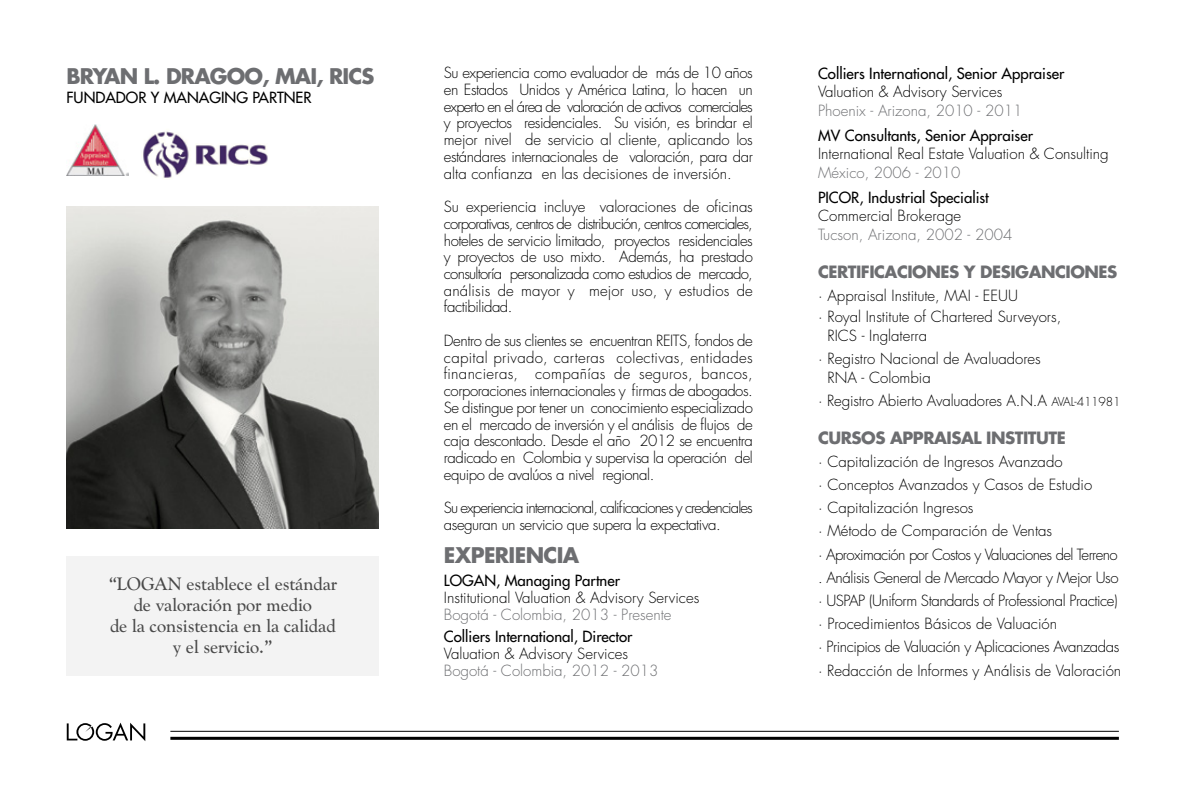
<style>
.page{position:relative;width:1188px;height:808px;background:#fff}
.page>*{position:absolute;margin:0;border:0;box-sizing:border-box;transform-origin:0 0}
.t1{font:700 21px "Futura";letter-spacing:-.04em;color:#6d6e71}
.t2{font:18px/21px "Goudy Catalogue BT";color:#000;text-align:center}
.t3{font:700 16.5px "Futura";letter-spacing:-.03em;color:#6d6e71}
.t4{font:300 15px/16.6px "Futura";color:#000}
.t5{font:15px "Futura";color:#000}
.t6{font:300 15px "Futura";color:#6d6e71}
.t7{font:300 15px/16.6px "Futura";letter-spacing:-.06em;color:#000}
.s1{font-size:12px}
</style>
<div class="page">
<svg style="left:67px;top:723px;width:78px;height:18px"></svg>
<hr style="left:170px;top:737px;width:949px;height:3px;background:#000">
<hr style="left:170px;top:731px;width:949px;height:1px;background:#000">
<div style="left:67px;top:556px;width:312px;height:120px;background:#f3f3f3"></div>
<img style="left:67px;top:125px;width:61px;height:50px">
<img style="left:143px;top:131px;width:125px;height:47px">
<img style="left:67px;top:207px;width:312px;height:321px">
<h1 class="t1" style="left:67px;top:62px;width:309px">BRYAN L. DRAGOO, MAI, RICS</h1>
<p class="t5" style="left:67px;top:88px;width:247px">FUNDADOR Y MANAGING PARTNER</p>
<p class="t2" style="left:108px;top:573px;width:231px">“LOGAN establece el estándar de valoración por medio<br>de la consistencia en la calidad y el servicio.”</p>
<p class="t4" style="left:444px;top:65px;width:311px;text-align:justify">Su experiencia como evaluador de más de 10 años en Estados Unidos y América Latina, lo hacen un experto en el área de valoración de activos comerciales y proyectos residenciales. Su visión, es brindar el mejor nivel de servicio al cliente, aplicando los estándares internacionales de valoración, para dar alta confianza en las decisiones de inversión.</p>
<p class="t4" style="left:444px;top:199px;width:311px;text-align:justify">Su experiencia incluye valoraciones de oficinas corporativas, centros de distribución, centros comerciales, hoteles de servicio limitado, proyectos residenciales y proyectos de uso mixto. Además, ha prestado consultoría personalizada como estudios de mercado, análisis de mayor y mejor uso, y estudios de factibilidad.</p>
<p class="t4" style="left:444px;top:332px;width:311px;text-align:justify">Dentro de sus clientes se encuentran REITS, fondos de capital privado, carteras colectivas, entidades financieras, compañías de seguros, bancos, corporaciones internacionales y firmas de abogados.<br>Se distingue por tener un conocimiento especializado en el mercado de inversión y el análisis de flujos de caja descontado. Desde el año 2012 se encuentra radicado en Colombia y supervisa la operación del equipo de avalúos a nivel regional.</p>
<p class="t7" style="left:444px;top:500px;width:310px">Su experiencia internacional, calificaciones y credenciales aseguran un servicio que supera la expectativa.</p>
<h1 class="t1" style="left:444px;top:541px;width:137px">EXPERIENCIA</h1>
<p class="t5" style="left:444px;top:571px;width:178px">LOGAN, Managing Partner</p>
<p class="t4" style="left:444px;top:589px;width:257px">Institutional Valuation &amp; Advisory Services</p>
<p class="t6" style="left:444px;top:605px;width:229px">Bogotá - Colombia, 2013 - Presente</p>
<p class="t5" style="left:444px;top:627px;width:190px">Colliers International, Director</p>
<p class="t4" style="left:444px;top:646px;width:186px">Valuation &amp; Advisory Services</p>
<p class="t6" style="left:444px;top:661px;width:216px">Bogotá - Colombia, 2012 - 2013</p>
<p class="t5" style="left:818px;top:63px;width:248px">Colliers International, Senior Appraiser</p>
<p class="t4" style="left:818px;top:84px;width:186px">Valuation &amp; Advisory Services</p>
<p class="t6" style="left:818px;top:101px;width:206px">Phoenix - Arizona, 2010 - 2011</p>
<p class="t5" style="left:818px;top:125px;width:216px">MV Consultants, Senior Appraiser</p>
<p class="t4" style="left:818px;top:146px;width:292px">International Real Estate Valuation &amp; Consulting</p>
<p class="t6" style="left:818px;top:163px;width:144px">México, 2006 - 2010</p>
<p class="t5" style="left:818px;top:187px;width:172px">PICOR, Industrial Specialist</p>
<p class="t4" style="left:818px;top:208px;width:145px">Commercial Brokerage</p>
<p class="t6" style="left:818px;top:226px;width:196px">Tucson, Arizona, 2002 - 2004</p>
<p class="t3" style="left:818px;top:260px;width:301px">CERTIFICACIONES Y DESIGANCIONES</p>
<p class="t4" style="left:818px;top:285px;width:245px;line-height:21.8px">· Appraisal Institute, MAI - EEUU<br>· Royal Institute of Chartered Surveyors,</p>
<p class="t4" style="left:818px;top:324px;width:224px;line-height:23.2px;text-indent:9px">RICS - Inglaterra<br>· Registro Nacional de Avaluadores</p>
<p class="t4" style="left:818px;top:366px;width:304px;line-height:23.2px;text-indent:9px">RNA - Colombia<br>· Registro Abierto Avaluadores A.N.A <span class="s1">AVAL-411981</span></p>
<p class="t3" style="left:818px;top:426px;width:249px">CURSOS APPRAISAL INSTITUTE</p>
<p class="t4" style="left:818px;top:450px;width:305px;line-height:23.2px">· Capitalización de Ingresos Avanzado<br>· Conceptos Avanzados y Casos de Estudio<br>· Capitalización Ingresos<br>· Método de Comparación de Ventas<br>· Aproximación por Costos y Valuaciones del Terreno . Análisis General de Mercado Mayor y Mejor Uso · USPAP (Uniform Standards of Professional Practice) · Procedimientos Básicos de Valuación<br>· Principios de Valuación y Aplicaciones Avanzadas · Redacción de Informes y Análisis de Valoración</p>
</div>
